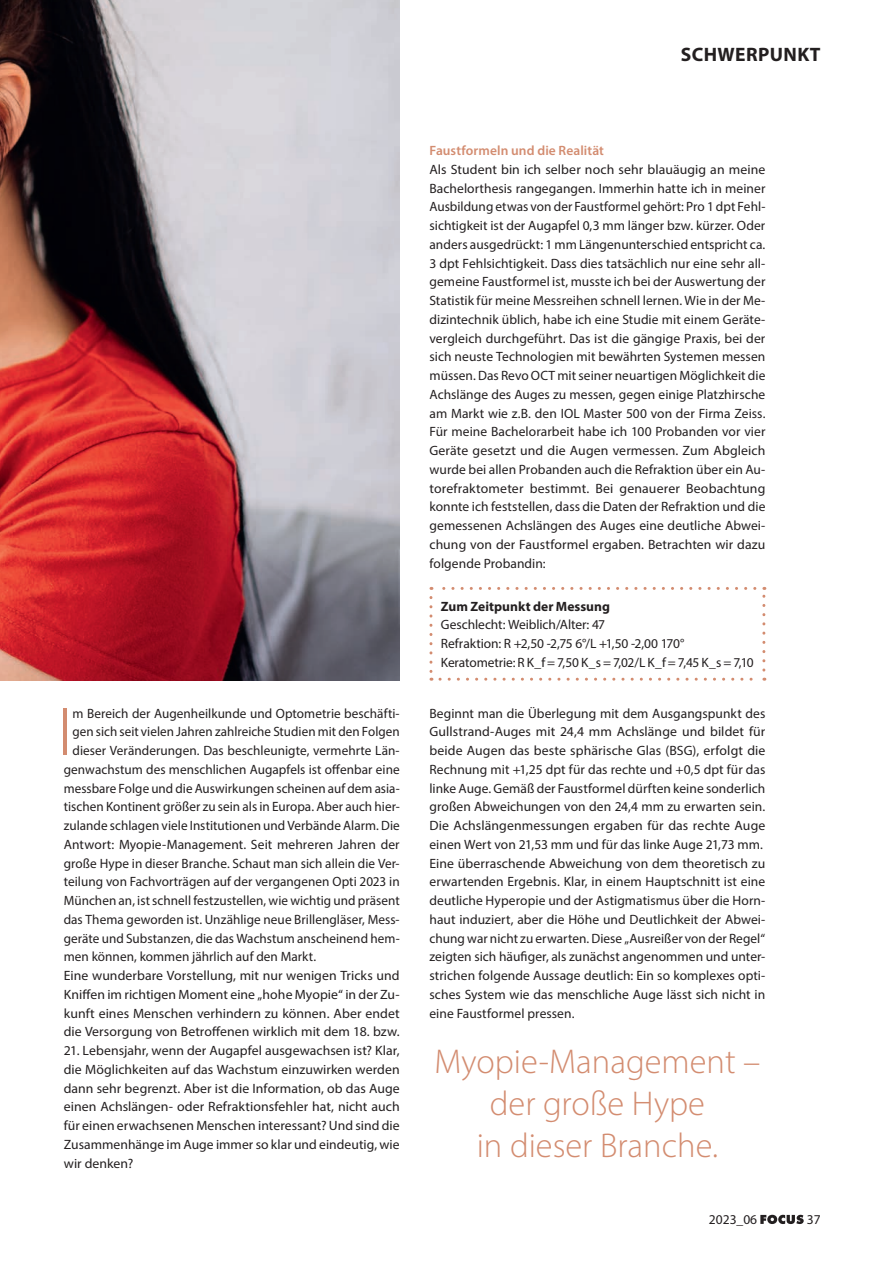
<style>
.page{position:relative;width:893px;height:1263px;background:#fff}
.page>*{position:absolute;margin:0;border:0;box-sizing:border-box;transform-origin:0 0}
.t1{font:300 69.15px "Myriad Pro";color:#d38c70}
.t2{font:300 34.5px/42px "Myriad Pro";color:#d38c70;text-align:center}
.t3{font:700 19.5px "Myriad Pro";letter-spacing:.02em;color:#231f20}
.t4{font:13.5px/18.8px "Myriad Pro";letter-spacing:.005em;color:#231f20;text-align:justify}
.t5{font:600 13.5px "Myriad Pro";letter-spacing:.005em;color:#d38c70}
.t6{font:700 13.5px "Myriad Pro";color:#231f20}
</style>
<div class="page">
<img style="left:0;top:0;width:400px;height:680px">
<svg style="left:429px;top:597px;width:3px;height:84px"></svg>
<svg style="left:440px;top:678px;width:325px;height:3px"></svg>
<svg style="left:762px;top:587px;width:3px;height:83px"></svg>
<svg style="left:431px;top:587px;width:324px;height:3px"></svg>
<svg style="left:760px;top:1215px;width:44px;height:9px"></svg>
<h3 class="t3" style="left:681px;top:42px;width:141px">SCHWERPUNKT</h3>
<h1 class="t1" style="left:58px;top:690px;width:16px">I</h1>
<p class="t4" style="left:73px;top:703px;width:329px">m Bereich der Augenheilkunde und Optometrie beschäfti-</p>
<p class="t4" style="left:73px;top:722px;width:329px">gen sich seit vielen Jahren zahlreiche Studien mit den Folgen</p>
<p class="t4" style="left:73px;top:741px;width:329px">dieser Veränderungen. Das beschleunigte, vermehrte Län-</p>
<p class="t4" style="left:64px;top:760px;width:337px">genwachstum des menschlichen Augapfels ist offenbar eine</p>
<p class="t4" style="left:64px;top:778px;width:337px">messbare Folge und die Auswirkungen scheinen auf dem asia-</p>
<p class="t4" style="left:64px;top:797px;width:337px">tischen Kontinent größer zu sein als in Europa. Aber auch hier-</p>
<p class="t4" style="left:64px;top:816px;width:337px">zulande schlagen viele Institutionen und Verbände Alarm. Die</p>
<p class="t4" style="left:64px;top:835px;width:337px">Antwort: Myopie-Management. Seit mehreren Jahren der</p>
<p class="t4" style="left:64px;top:853px;width:337px">große Hype in dieser Branche. Schaut man sich allein die Ver-</p>
<p class="t4" style="left:64px;top:872px;width:337px">teilung von Fachvorträgen auf der vergangenen Opti 2023 in</p>
<p class="t4" style="left:64px;top:891px;width:337px">München an, ist schnell festzustellen, wie wichtig und präsent</p>
<p class="t4" style="left:64px;top:910px;width:337px">das Thema geworden ist. Unzählige neue Brillengläser, Mess-</p>
<p class="t4" style="left:64px;top:928px;width:337px">geräte und Substanzen, die das Wachstum anscheinend hem-</p>
<p class="t4" style="left:64px;top:947px;width:254px">men können, kommen jährlich auf den Markt.</p>
<p class="t4" style="left:64px;top:966px;width:337px">Eine wunderbare Vorstellung, mit nur wenigen Tricks und</p>
<p class="t4" style="left:64px;top:985px;width:337px">Kniffen im richtigen Moment eine „hohe Myopie“ in der Zu-</p>
<p class="t4" style="left:64px;top:1003px;width:337px">kunft eines Menschen verhindern zu können. Aber endet</p>
<p class="t4" style="left:64px;top:1022px;width:337px">die Versorgung von Betroffenen wirklich mit dem 18. bzw.</p>
<p class="t4" style="left:64px;top:1041px;width:337px">21. Lebensjahr, wenn der Augapfel ausgewachsen ist? Klar, die Möglichkeiten auf das Wachstum einzuwirken werden dann sehr begrenzt. Aber ist die Information, ob das Auge einen Achslängen- oder Refraktionsfehler hat, nicht auch für einen erwachsenen Menschen interessant? Und sind die Zusammenhänge im Auge immer so klar und eindeutig, wie wir denken?</p>
<p class="t5" style="left:429px;top:142px;width:176px">Faustformeln und die Realität</p>
<p class="t4" style="left:429px;top:160px;width:337px">Als Student bin ich selber noch sehr blauäugig an meine Bachelorthesis rangegangen. Immerhin hatte ich in meiner Ausbildung etwas von der Faustformel gehört: Pro 1 dpt Fehl&shy;sichtigkeit ist der Augapfel 0,3 mm länger bzw. kürzer. Oder anders ausgedrückt: 1 mm Längenunterschied entspricht ca.<br>3 dpt Fehlsichtigkeit. Dass dies tatsächlich nur eine sehr all&shy;gemeine Faustformel ist, musste ich bei der Auswertung der Statistik für meine Messreihen schnell lernen. Wie in der Me&shy;dizintechnik üblich, habe ich eine Studie mit einem Geräte&shy;vergleich durchgeführt. Das ist die gängige Praxis, bei der sich neuste Technologien mit bewährten Systemen messen müssen. Das Revo OCT mit seiner neuartigen Möglichkeit die Achslänge des Auges zu messen, gegen einige Platzhirsche am Markt wie z.B. den IOL Master 500 von der Firma Zeiss.<br>Für meine Bachelorarbeit habe ich 100 Probanden vor vier Geräte gesetzt und die Augen vermessen. Zum Abgleich wurde bei allen Probanden auch die Refraktion über ein Au&shy;torefraktometer bestimmt. Bei genauerer Beobachtung konnte ich feststellen, dass die Daten der Refraktion und die gemessenen Achslängen des Auges eine deutliche Abwei&shy;chung von der Faustformel ergaben. Betrachten wir dazu folgende Probandin:</p>
<p class="t6" style="left:441px;top:597px;width:170px">Zum Zeitpunkt der Messung</p>
<p class="t4" style="left:441px;top:615px;width:314px;text-align:left">Geschlecht: Weiblich/Alter: 47<br>Refraktion: R +2,50 -2,75 6°/L +1,50 -2,00 170°<br>Keratometrie: R K_f = 7,50 K_s = 7,02/L K_f = 7,45 K_s = 7,10</p>
<p class="t4" style="left:429px;top:703px;width:337px;text-align:left">Beginnt man die Überlegung mit dem Ausgangspunkt des Gullstrand-Auges mit 24,4 mm Achslänge und bildet für beide Augen das beste sphärische Glas (BSG), erfolgt die Rechnung mit +1,25 dpt für das rechte und +0,5 dpt für das linke Auge. Gemäß der Faustformel dürften keine sonderlich großen Abweichungen von den 24,4 mm zu erwarten sein.<br>Die Achslängenmessungen ergaben für das rechte Auge einen Wert von 21,53 mm und für das linke Auge 21,73 mm.<br>Eine überraschende Abweichung von dem theoretisch zu erwartenden Ergebnis. Klar, in einem Hauptschnitt ist eine deutliche Hyperopie und der Astigmatismus über die Horn&shy;haut induziert, aber die Höhe und Deutlichkeit der Abwei&shy;chung war nicht zu erwarten. Diese „Ausreißer von der Regel“ zeigten sich häufiger, als zunächst angenommen und unter&shy;strichen folgende Aussage deutlich: Ein so komplexes opti&shy;sches System wie das menschliche Auge lässt sich nicht in eine Faustformel pressen.</p>
<h2 class="t2" style="left:434px;top:1040px;width:328px">Myopie-Management – der große Hype<br>in dieser Branche.</h2>
<p class="t4" style="left:709px;top:1210px;width:50px">2023_06</p>
<p class="t4" style="left:807px;top:1210px;width:15px">37</p>
</div>
